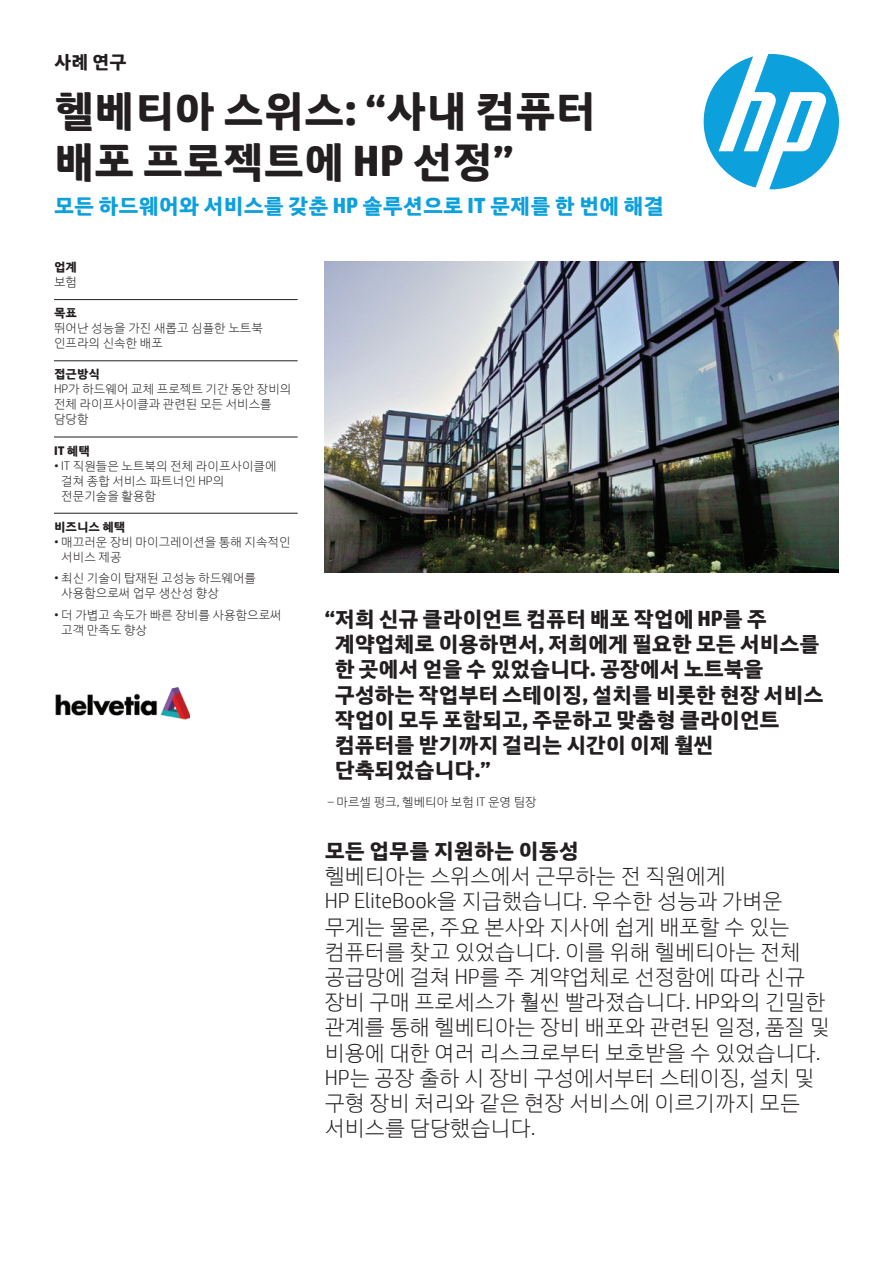
<style>
.page{position:relative;width:893px;height:1263px;background:#fff}
.page>*{position:absolute;margin:0;border:0;box-sizing:border-box;transform-origin:0 0}
.t1{font:700 42px/50.4px "HP Simplified Hangeul";color:#231f20}
.t2{font:300 21px/25.2px "HP Simplified Hangeul";color:#231f20}
.t3{font:700 21px/25.2px "HP Simplified Hangeul";letter-spacing:-.01em;color:#231f20}
.t4{font:700 21px "HP Simplified Hangeul";color:#0ca0dd}
.t5{font:700 18px "HP Simplified Hangeul";color:#231f20}
.t6{font:300 12px/15px "HP Simplified Hangeul";color:#231f20}
.t7{font:700 12px "HP Simplified Hangeul";color:#231f20}
.s1{font-family:"HP Simplified"}
</style>
<div class="page">
<img style="left:325px;top:262px;width:514px;height:311px">
<img style="left:55px;top:686px;width:134px;height:34px">
<hr style="left:54px;top:299px;width:244px;height:1px;background:#231f20">
<hr style="left:54px;top:360px;width:244px;height:1px;background:#231f20">
<hr style="left:54px;top:437px;width:244px;height:1px;background:#231f20">
<hr style="left:54px;top:513px;width:244px;height:1px;background:#231f20">
<svg style="left:704px;top:54px;width:135px;height:135px"></svg>
<p class="t5" style="left:54px;top:51px;width:74px">사례 연구</p>
<p class="t1" style="left:54px;top:84px;width:544px">헬베티아 스위스: “사내 컴퓨터 배포 프로젝트에 HP 선정”</p>
<p class="t4" style="left:54px;top:193px;width:611px">모든 하드웨어와 서비스를 갖춘 HP 솔루션으로 IT 문제를 한 번에 해결</p>
<p class="t7" style="left:54px;top:259px;width:25px">업계</p>
<p class="t6" style="left:54px;top:274px;width:25px">보험</p>
<p class="t7" style="left:54px;top:305px;width:25px">목표</p>
<p class="t6" style="left:54px;top:320px;width:210px">뛰어난 성능을 가진 새롭고 심플한 노트북 인프라의 신속한 배포</p>
<p class="t7" style="left:54px;top:366px;width:48px">접근방식</p>
<p class="t6" style="left:54px;top:381px;width:239px">HP가 하드웨어 교체 프로젝트 기간 동안 장비의 전체 라이프사이클과 관련된 모든 서비스를 담당함</p>
<p class="t7" style="left:54px;top:443px;width:37px">IT 혜택</p>
<p class="t6" style="left:61px;top:457px;width:217px;text-indent:-7px"><span class="s1">•</span> IT 직원들은 노트북의 전체 라이프사이클에 걸쳐 종합 서비스 파트너인 HP의 전문기술을 활용함</p>
<p class="t7" style="left:54px;top:519px;width:73px">비즈니스 혜택</p>
<p class="t6" style="left:61px;top:533px;width:231px;text-indent:-7px"><span class="s1">•</span> 매끄러운 장비 마이그레이션을 통해 지속적인 서비스 제공</p>
<p class="t6" style="left:61px;top:570px;width:196px;text-indent:-7px"><span class="s1">•</span> 최신 기술이 탑재된 고성능 하드웨어를 사용함으로써 업무 생산성 향상</p>
<p class="t6" style="left:61px;top:607px;width:222px;text-indent:-7px"><span class="s1">•</span> 더 가볍고 속도가 빠른 장비를 사용함으로써 고객 만족도 향상</p>
<p class="t3" style="left:335px;top:605px;width:490px;text-indent:-10px">“저희 신규 클라이언트 컴퓨터 배포 작업에 HP를 주 계약업체로 이용하면서, 저희에게 필요한 모든 서비스를 한 곳에서 얻을 수 있었습니다. 공장에서 노트북을 구성하는 작업부터 스테이징, 설치를 비롯한 현장 서비스 작업이 모두 포함되고, 주문하고 맞춤형 클라이언트 컴퓨터를 받기까지 걸리는 시간이 이제 훨씬 단축되었습니다.”</p>
<p class="t6" style="left:328px;top:793px;width:210px"><span class="s1">–</span> 마르셀 펑크, 헬베티아 보험 IT 운영 팀장</p>
<p class="t3" style="left:325px;top:837px;width:256px">모든 업무를 지원하는 이동성</p>
<p class="t2" style="left:325px;top:862px;width:507px">헬베티아는 스위스에서 근무하는 전 직원에게<br>HP EliteBook을 지급했습니다. 우수한 성능과 가벼운 무게는 물론, 주요 본사와 지사에 쉽게 배포할 수 있는 컴퓨터를 찾고 있었습니다. 이를 위해 헬베티아는 전체 공급망에 걸쳐 HP를 주 계약업체로 선정함에 따라 신규 장비 구매 프로세스가 훨씬 빨라졌습니다. HP와의 긴밀한 관계를 통해 헬베티아는 장비 배포와 관련된 일정, 품질 및 비용에 대한 여러 리스크로부터 보호받을 수 있었습니다.<br>HP는 공장 출하 시 장비 구성에서부터 스테이징, 설치 및 구형 장비 처리와 같은 현장 서비스에 이르기까지 모든 서비스를 담당했습니다.</p>
</div>
